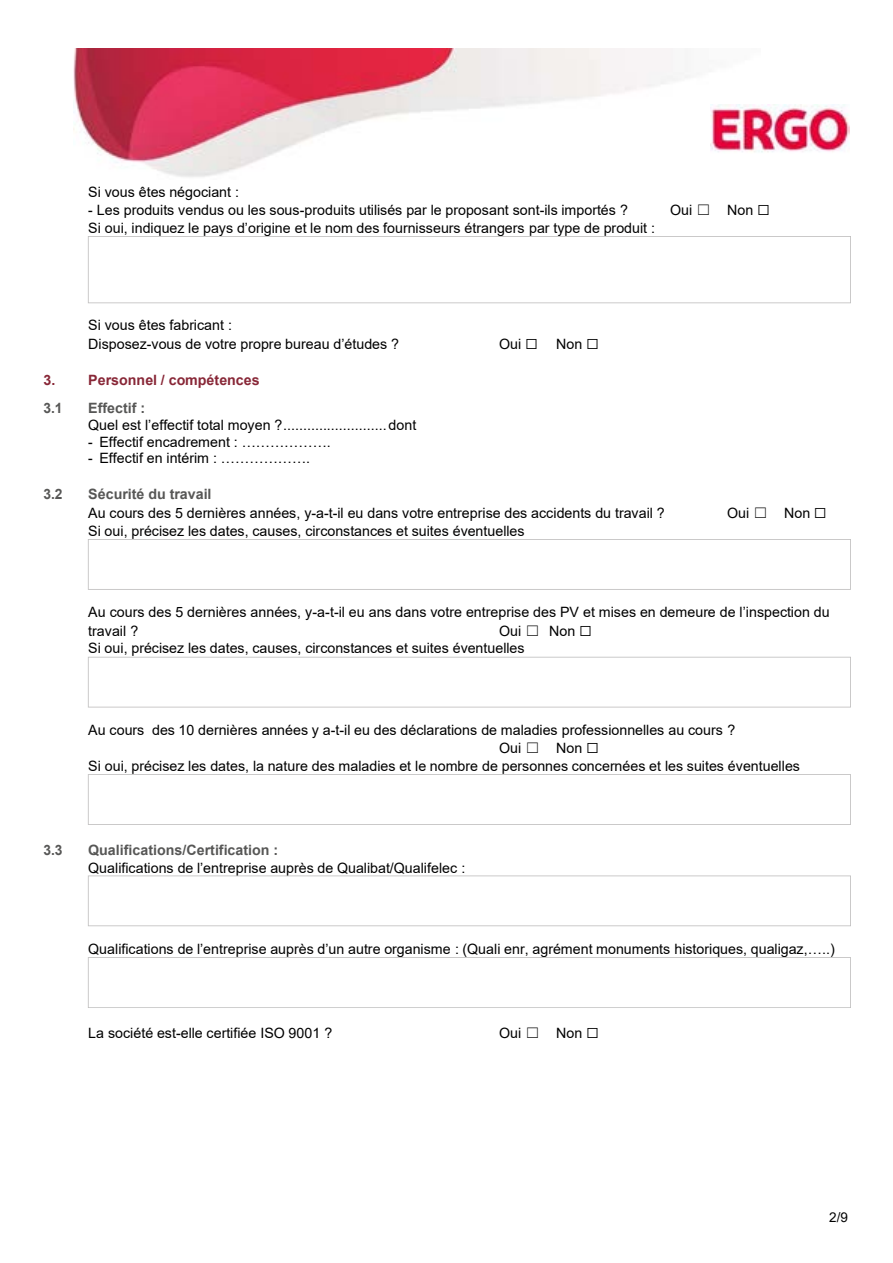
<style>
.page{position:relative;width:893px;height:1263px;background:#fff}
.page>*{position:absolute;margin:0;border:0;box-sizing:border-box;transform-origin:0 0}
.t1{font:14.25px/18.5px "Arial";letter-spacing:.005em;color:#000}
.t2{font:700 14.25px "Arial";color:#575756}
.t3{font:700 14.25px "Arial";color:#882737}
.t4{font:13.5px "Arial";color:#000}
.s1{font-family:"MS Gothic"}
</style>
<div class="page">
<img style="left:73px;top:49px;width:638px;height:128px">
<img style="left:711px;top:104px;width:139px;height:49px">
<svg style="left:88px;top:236px;width:763px;height:67px"></svg>
<svg style="left:88px;top:539px;width:763px;height:51px"></svg>
<svg style="left:88px;top:657px;width:763px;height:50px"></svg>
<svg style="left:88px;top:774px;width:763px;height:51px"></svg>
<svg style="left:88px;top:875px;width:763px;height:51px"></svg>
<svg style="left:88px;top:957px;width:763px;height:51px"></svg>
<p class="t1" style="left:88px;top:183px;width:152px">Si vous êtes négociant :</p>
<p class="t1" style="left:88px;top:201px;width:542px">- Les produits vendus ou les sous-produits utilisés par le proposant sont-ils importés ?</p>
<p class="t1" style="left:670px;top:201px;width:101px">Oui <span class="s1">☐</span> Non ☐</p>
<p class="t1" style="left:88px;top:219px;width:568px">Si oui, indiquez le pays d’origine et le nom des fournisseurs étrangers par type de produit :</p>
<p class="t1" style="left:88px;top:316px;width:312px">Si vous êtes fabricant :<br>Disposez-vous de votre propre bureau d’études ?</p>
<p class="t1" style="left:499px;top:334px;width:40px">Oui ☐</p>
<p class="t1" style="left:556px;top:334px;width:44px">Non ☐</p>
<p class="t3" style="left:43px;top:370px;width:218px">3. Personnel / compétences</p>
<p class="t2" style="left:43px;top:398px;width:21px">3.1</p>
<p class="t2" style="left:88px;top:398px;width:59px">Effectif :</p>
<p class="t1" style="left:88px;top:416px;width:330px">Quel est l’effectif total moyen ?..........................dont</p>
<p class="t1" style="left:88px;top:432px;width:244px">- Effectif encadrement : ……………….</p>
<p class="t1" style="left:88px;top:449px;width:224px">- Effectif en intérim : ……………….</p>
<p class="t2" style="left:43px;top:484px;width:21px">3.2</p>
<p class="t2" style="left:88px;top:484px;width:125px">Sécurité du travail</p>
<p class="t1" style="left:88px;top:504px;width:578px">Au cours des 5 dernières années, y-a-t-il eu dans votre entreprise des accidents du travail ?</p>
<p class="t1" style="left:727px;top:504px;width:101px">Oui <span class="s1">☐</span> Non ☐</p>
<p class="t1" style="left:88px;top:521px;width:438px">Si oui, précisez les dates, causes, circonstances et suites éventuelles</p>
<p class="t1" style="left:88px;top:603px;width:743px">Au cours des 5 dernières années, y-a-t-il eu ans dans votre entreprise des PV et mises en demeure de l’inspection du travail ?</p>
<p class="t1" style="left:88px;top:622px;width:505px;line-height:17.2px;text-indent:411px">Oui <span class="s1">☐</span> Non ☐<br>Si oui, précisez les dates, causes, circonstances et suites éventuelles</p>
<p class="t1" style="left:88px;top:720px;width:648px">Au cours des 10 dernières années y a-t-il eu des déclarations de maladies professionnelles au cours ?</p>
<p class="t1" style="left:499px;top:739px;width:101px">Oui <span class="s1">☐</span> Non ☐</p>
<p class="t1" style="left:88px;top:756px;width:713px">Si oui, précisez les dates, la nature des maladies et le nombre de personnes concernées et les suites éventuelles</p>
<p class="t2" style="left:43px;top:840px;width:21px">3.3</p>
<p class="t2" style="left:88px;top:840px;width:191px">Qualifications/Certification :</p>
<p class="t1" style="left:88px;top:858px;width:379px">Qualifications de l’entreprise auprès de Qualibat/Qualifelec :</p>
<p class="t1" style="left:88px;top:940px;width:748px">Qualifications de l’entreprise auprès d’un autre organisme : (Quali enr, agrément monuments historiques, qualigaz,…..)</p>
<p class="t1" style="left:88px;top:1024px;width:246px">La société est-elle certifiée ISO 9001 ?</p>
<p class="t1" style="left:499px;top:1024px;width:101px">Oui <span class="s1">☐</span> Non ☐</p>
<p class="t4" style="left:829px;top:1208px;width:20px">2/9</p>
</div>
